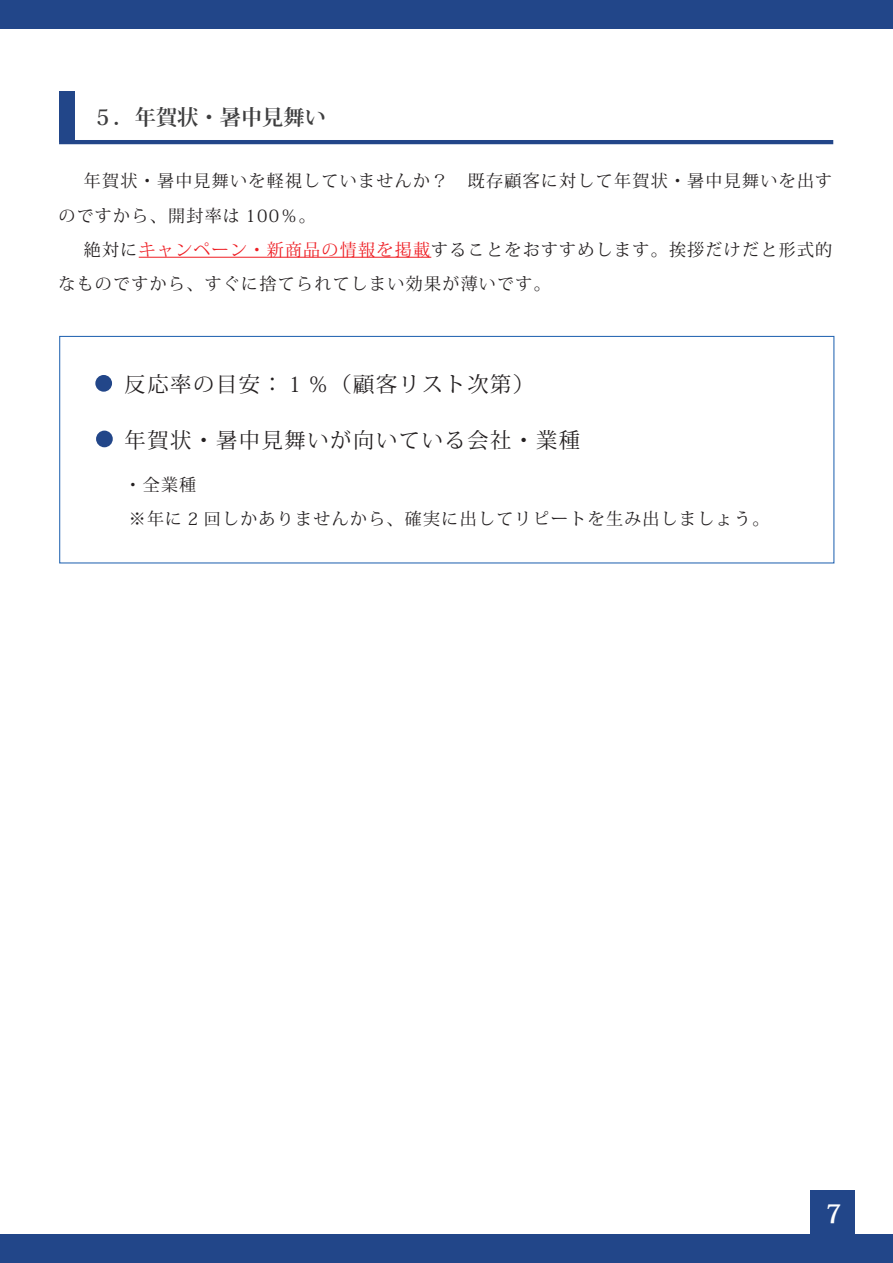
<style>
.page{position:relative;width:893px;height:1263px;background:#fff}
.page>*{position:absolute;margin:0;border:0;box-sizing:border-box;transform-origin:0 0}
.t1{font:700 25.5px "Koz Min Pr 6 N";color:#fff}
.t2{font:21.3px "Koz Min Pr 6 N";letter-spacing:.075em;color:#231f20}
.t3{font:700 21.3px "Koz Min Pr 6 N";color:#3e3e3f}
.t4{font:16.95px/34px "Koz Min Pr 6 N";letter-spacing:.075em;color:#231f20}
.s1{color:#ee1d23}
</style>
<div class="page">
<div style="left:59px;top:336px;width:775px;height:227px;border:1px solid #2666b2"></div>
<div style="left:95px;top:375px;width:17px;height:17px;background:#224689;border-radius:50%"></div>
<div style="left:96px;top:431px;width:17px;height:16px;background:#224689;border-radius:50%"></div>
<div style="left:0;top:0;width:893px;height:28px;background:#224689"></div>
<div style="left:0;top:1235px;width:893px;height:28px;background:#224689"></div>
<div style="left:59px;top:92px;width:16px;height:50px;background:#224689"></div>
<div style="left:810px;top:1190px;width:45px;height:45px;background:#224689"></div>
<hr style="left:59px;top:140px;width:774px;height:4px;background:#224689">
<hr style="left:139px;top:257px;width:292px;height:1px;background:#ee1d23">
<p class="t3" style="left:92px;top:105px;width:235px">５．年賀状・暑中見舞い</p>
<p class="t4" style="left:58px;top:165px;width:775px;text-indent:26px">年賀状・暑中見舞いを軽視していませんか？　既存顧客に対して年賀状・暑中見舞いを出すのですから、開封率は 100％。</p>
<p class="t4" style="left:58px;top:233px;width:775px;text-indent:26px">絶対に<span class="s1">キャンペーン・新商品の情報を掲載</span>することをおすすめします。挨拶だけだと形式的なものですから、すぐに捨てられてしまい効果が薄いです。</p>
<p class="t2" style="left:125px;top:372px;width:411px">反応率の目安：１％（顧客リスト次第）</p>
<p class="t2" style="left:125px;top:428px;width:457px">年賀状・暑中見舞いが向いている会社・業種</p>
<p class="t4" style="left:124px;top:468px;width:646px">・全業種<br>※年に 2 回しかありませんから、確実に出してリピートを生み出しましょう。</p>
<h1 class="t1" style="left:826px;top:1199px;width:17px">7</h1>
</div>
